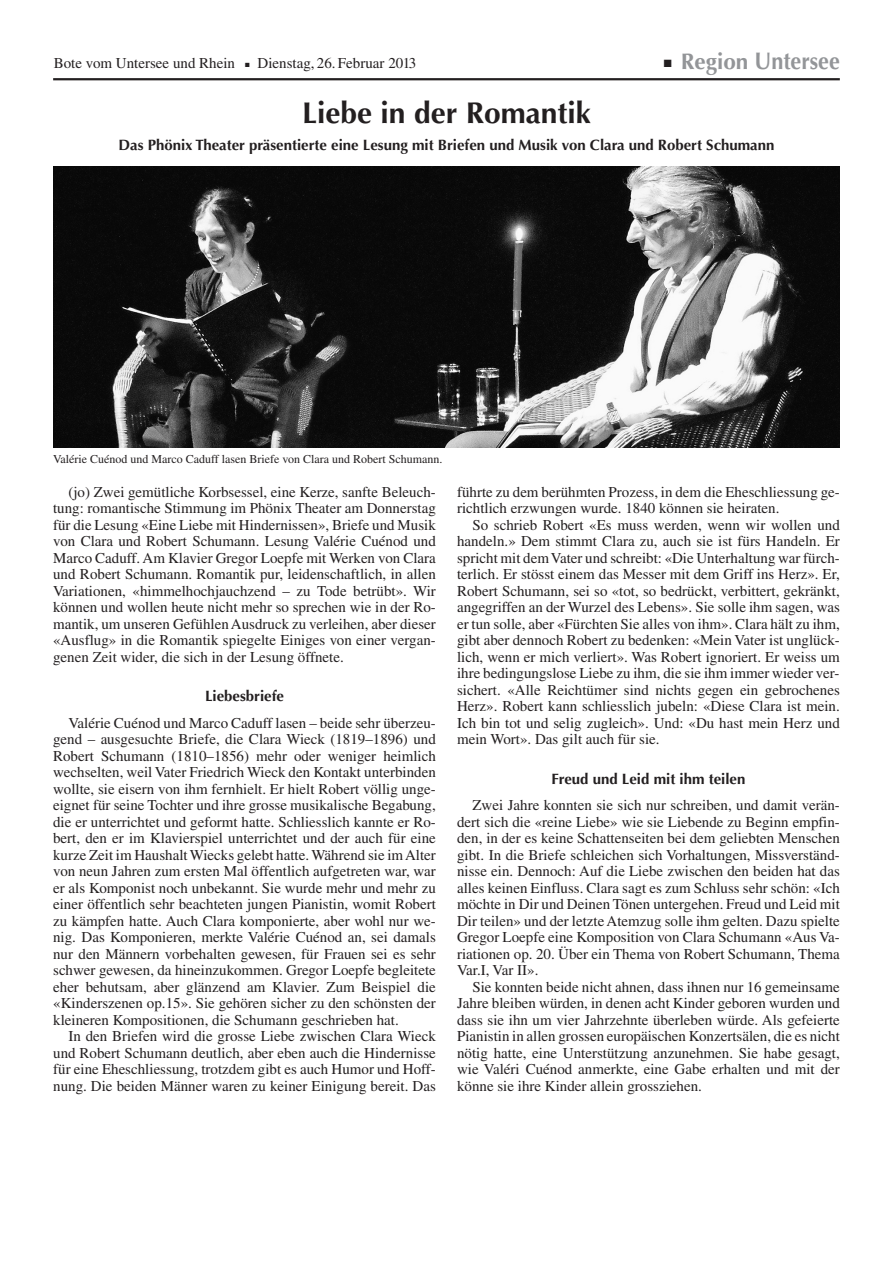
<style>
.page{position:relative;width:893px;height:1263px;background:#fff}
.page>*{position:absolute;margin:0;border:0;box-sizing:border-box;transform-origin:0 0}
.t1{font:700 30px "Optima LT Std";color:#231f20}
.t2{font:700 24px "Optima LT Std";color:#939598;scale:.9 1}
.t3{font:15px/16.5px "Times LT Std";color:#231f20;text-align:justify}
.t4{font:700 15px "Optima LT Std";color:#231f20}
.t5{font:12px "Times LT Std";color:#231f20}
.s1{color:#231f20}
.s2{font-size:22.5px}
</style>
<div class="page">
<hr style="left:53px;top:78px;width:787px;height:2px;background:#231f20">
<img style="left:53px;top:167px;width:787px;height:280px">
<p class="t3" style="left:54px;top:56px;width:183px">Bote vom Untersee und Rhein</p>
<p class="t3" style="left:245px;top:56px;width:173px">■ Dienstag, 26. Februar 2013</p>
<h2 class="t2" style="left:664px;top:51px;width:197px"><span class="s1">■</span> <span class="s2">Region</span> Untersee</h2>
<h1 class="t1" style="left:302px;top:100px;width:290px">Liebe in der Romantik</h1>
<p class="t4" style="left:119px;top:139px;width:657px">Das Phönix Theater präsentierte eine Lesung mit Briefen und Musik von Clara und Robert Schumann</p>
<p class="t5" style="left:53px;top:455px;width:391px">Valérie Cuénod und Marco Caduff lasen Briefe von Clara und Robert Schumann.</p>
<p class="t3" style="left:53px;top:485px;width:384px;text-indent:15px">(jo) Zwei gemütliche Korbsessel, eine Kerze, sanfte Beleuch&shy;tung: romantische Stimmung im Phönix Theater am Donnerstag für die Lesung «Eine Liebe mit Hindernissen», Briefe und Musik von Clara und Robert Schumann. Lesung Valérie Cuénod und Marco Caduff. Am Klavier Gregor Loepfe mit Werken von Clara und Robert Schumann. Romantik pur, leidenschaftlich, in allen Variationen, «himmelhochjauchzend – zu Tode betrübt». Wir können und wollen heute nicht mehr so sprechen wie in der Ro&shy;mantik, um unseren GefühlenAusdruck zu verleihen, aber dieser «Ausflug» in die Romantik spiegelte Einiges von einer vergan&shy;genen Zeit wider, die sich in der Lesung öffnete.</p>
<p class="t4" style="left:205px;top:690px;width:80px">Liebesbriefe</p>
<p class="t3" style="left:53px;top:716px;width:384px;text-indent:15px">Valérie Cuénod und Marco Caduff lasen – beide sehr überzeu&shy;gend – ausgesuchte Briefe, die Clara Wieck (1819–1896) und Robert Schumann (1810–1856) mehr oder weniger heimlich wechselten, weil Vater Friedrich Wieck den Kontakt unterbinden wollte, sie eisern von ihm fernhielt. Er hielt Robert völlig unge&shy;eignet für seine Tochter und ihre grosse musikalische Begabung, die er unterrichtet und geformt hatte. Schliesslich kannte er Ro&shy;bert, den er im Klavierspiel unterrichtet und der auch für eine kurze Zeit im HaushaltWiecks gelebt hatte.Während sie imAlter von neun Jahren zum ersten Mal öffentlich aufgetreten war, war er als Komponist noch unbekannt. Sie wurde mehr und mehr zu einer öffentlich sehr beachteten jungen Pianistin, womit Robert zu kämpfen hatte. Auch Clara komponierte, aber wohl nur we&shy;nig. Das Komponieren, merkte Valérie Cuénod an, sei damals nur den Männern vorbehalten gewesen, für Frauen sei es sehr schwer gewesen, da hineinzukommen. Gregor Loepfe begleitete eher behutsam, aber glänzend am Klavier. Zum Beispiel die «Kinderszenen op.15». Sie gehören sicher zu den schönsten der kleineren Kompositionen, die Schumann geschrieben hat.</p>
<p class="t3" style="left:53px;top:1029px;width:384px;text-indent:15px">In den Briefen wird die grosse Liebe zwischen Clara Wieck und Robert Schumann deutlich, aber eben auch die Hindernisse für eine Eheschliessung, trotzdem gibt es auch Humor und Hoff&shy;nung. Die beiden Männer waren zu keiner Einigung bereit. Das</p>
<p class="t3" style="left:457px;top:485px;width:384px">führte zu dem berühmten Prozess, in dem die Eheschliessung ge&shy;richtlich erzwungen wurde. 1840 können sie heiraten.</p>
<p class="t3" style="left:457px;top:518px;width:384px;text-indent:15px">So schrieb Robert «Es muss werden, wenn wir wollen und handeln.» Dem stimmt Clara zu, auch sie ist fürs Handeln. Er spricht mit demVater und schreibt: «Die Unterhaltung war fürch&shy;terlich. Er stösst einem das Messer mit dem Griff ins Herz». Er, Robert Schumann, sei so «tot, so bedrückt, verbittert, gekränkt, angegriffen an der Wurzel des Lebens». Sie solle ihm sagen, was er tun solle, aber «Fürchten Sie alles von ihm». Clara hält zu ihm, gibt aber dennoch Robert zu bedenken: «Mein Vater ist unglück&shy;lich, wenn er mich verliert». Was Robert ignoriert. Er weiss um ihre bedingungslose Liebe zu ihm, die sie ihm immer wieder ver&shy;sichert. «Alle Reichtümer sind nichts gegen ein gebrochenes Herz». Robert kann schliesslich jubeln: «Diese Clara ist mein.<br>Ich bin tot und selig zugleich». Und: «Du hast mein Herz und mein Wort». Das gilt auch für sie.</p>
<p class="t4" style="left:552px;top:773px;width:195px">Freud und Leid mit ihm teilen</p>
<p class="t3" style="left:457px;top:798px;width:384px;text-indent:15px">Zwei Jahre konnten sie sich nur schreiben, und damit verän&shy;dert sich die «reine Liebe» wie sie Liebende zu Beginn empfin&shy;den, in der es keine Schattenseiten bei dem geliebten Menschen gibt. In die Briefe schleichen sich Vorhaltungen, Missverständ&shy;nisse ein. Dennoch: Auf die Liebe zwischen den beiden hat das alles keinen Einfluss. Clara sagt es zum Schluss sehr schön: «Ich möchte in Dir und Deinen Tönen untergehen. Freud und Leid mit Dir teilen» und der letzte Atemzug solle ihm gelten. Dazu spielte Gregor Loepfe eine Komposition von Clara Schumann «Aus Va&shy;riationen op. 20. Über ein Thema von Robert Schumann, Thema Var.I, Var II».</p>
<p class="t3" style="left:457px;top:980px;width:384px;text-indent:15px">Sie konnten beide nicht ahnen, dass ihnen nur 16 gemeinsame Jahre bleiben würden, in denen acht Kinder geboren wurden und dass sie ihn um vier Jahrzehnte überleben würde. Als gefeierte Pianistin in allen grossen europäischen Konzertsälen, die es nicht nötig hatte, eine Unterstützung anzunehmen. Sie habe gesagt, wie Valéri Cuénod anmerkte, eine Gabe erhalten und mit der könne sie ihre Kinder allein grossziehen.</p>
</div>
